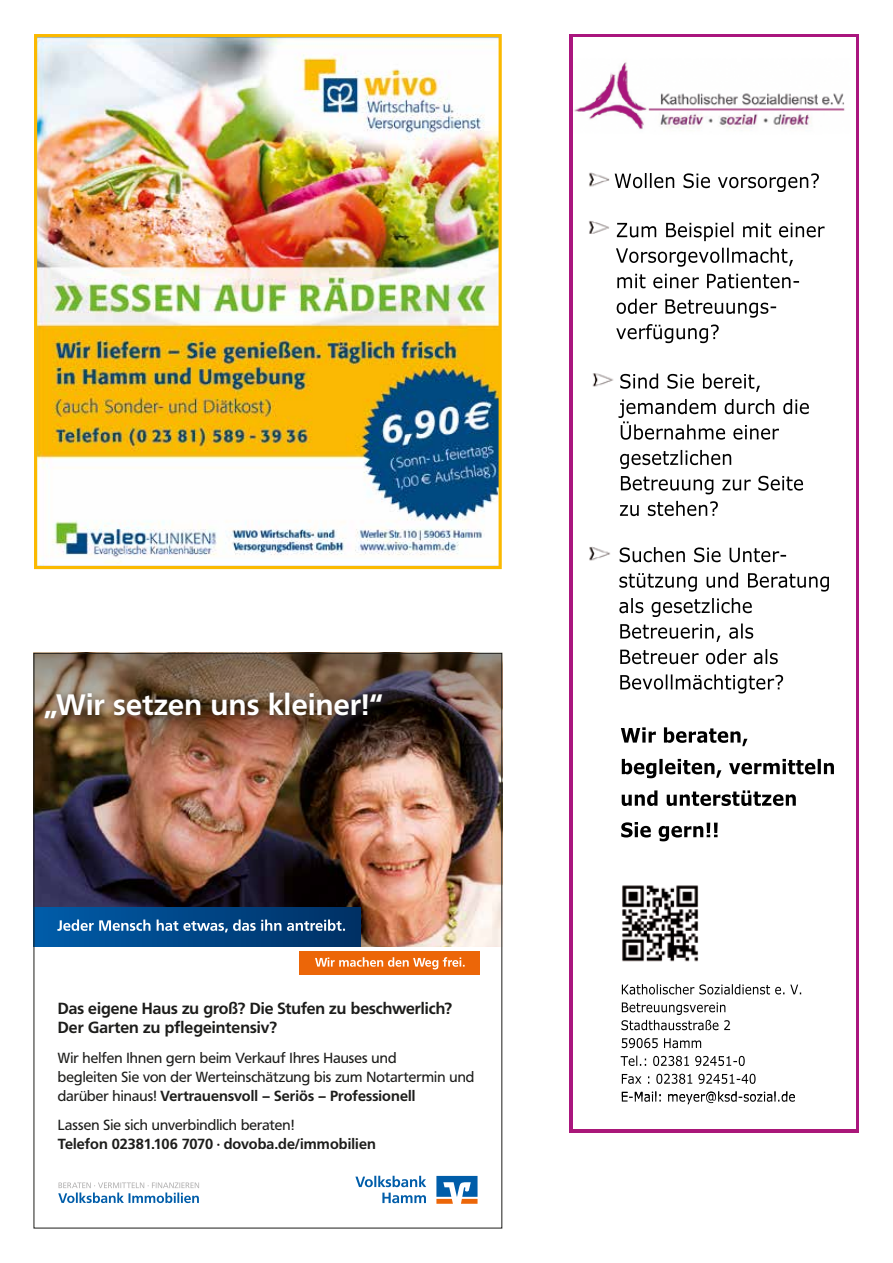
<style>
.page{position:relative;width:893px;height:1263px;background:#fff}
.page>*{position:absolute;margin:0;border:0;box-sizing:border-box;transform-origin:0 0}
.t1{font:700 29.25px "Frutiger VR";letter-spacing:.015em;color:#fff}
.t2{font:700 15.9px/19.6px "Frutiger VR";color:#1d1d1b}
.t3{font:14.55px/18.9px "Frutiger VR";letter-spacing:.005em;color:#1d1d1b}
.t4{font:700 14.55px "Frutiger VR";letter-spacing:.005em;color:#1d1d1b}
.s1{font-weight:700}
</style>
<div class="page">
<img style="left:38px;top:38px;width:460px;height:526px">
<div style="left:34px;top:34px;width:468px;height:535px;border:3px solid #fbb900"></div>
<img style="left:36px;top:770px;width:464px;height:177px">
<img style="left:36px;top:655px;width:464px;height:115px">
<div style="left:299px;top:951px;width:181px;height:24px;background:#ec6608"></div>
<svg style="left:315px;top:957px;width:150px;height:12px"></svg>
<div style="left:34px;top:907px;width:327px;height:40px;background:linear-gradient(to right,#005caa,#003064)"></div>
<svg style="left:57px;top:919px;width:288px;height:13px;background:#4d7daa"></svg>
<svg style="left:58px;top:1182px;width:141px;height:21px"></svg>
<svg style="left:436px;top:1176px;width:42px;height:28px"></svg>
<svg style="left:355px;top:1176px;width:71px;height:27px"></svg>
<div style="left:38px;top:685px;width:353px;height:43px;background:#1d1d1b;opacity:.75"></div>
<img style="left:572px;top:37px;width:273px;height:1092px">
<hr style="left:570px;top:37px;width:2px;height:1092px;background:#aa167e">
<img style="left:570px;top:34px;width:286px;height:3px">
<hr style="left:856px;top:34px;width:3px;height:1095px;background:#aa157f">
<img style="left:570px;top:1129px;width:289px;height:3px">
<h1 class="t1" style="left:45px;top:687px;width:339px">„Wir setzen uns kleiner!“</h1>
<p class="t2" style="left:58px;top:998px;width:396px">Das eigene Haus zu groß? Die Stufen zu beschwerlich?<br>Der Garten zu pflegeintensiv?</p>
<p class="t3" style="left:58px;top:1049px;width:418px">Wir helfen Ihnen gern beim Verkauf Ihres Hauses und<br>begleiten Sie von der Werteinschätzung bis zum Notartermin und darüber hinaus! <span class="s1">Vertrauensvoll – Seriös – Professionell</span></p>
<p class="t3" style="left:58px;top:1116px;width:238px">Lassen Sie sich unverbindlich beraten!</p>
<p class="t4" style="left:58px;top:1135px;width:319px">Telefon 02381.106 7070 · dovoba.de/immobilien</p>
</div>
